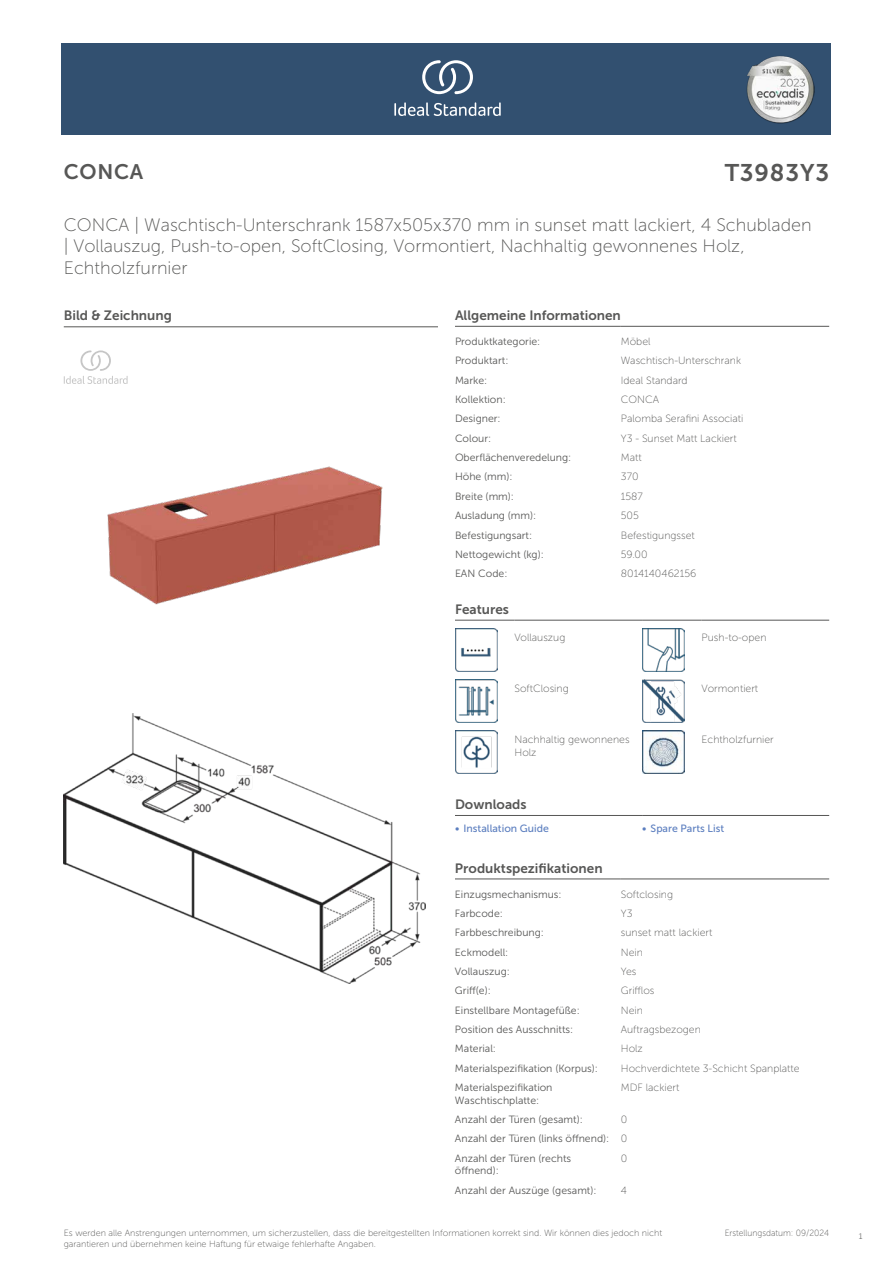
<style>
.page{position:relative;width:893px;height:1263px;background:#fff}
.page>*{position:absolute;margin:0;border:0;box-sizing:border-box;transform-origin:0 0}
.t1{font:24px "Museo Sans 700";letter-spacing:.035em;color:#575756}
.t2{font:21px "Museo Sans 700";letter-spacing:.035em;color:#575756}
.t3{font:18px/21.6px "Museo Sans 100";color:#575756}
.t4{font:13.5px "Museo Sans 700";color:#575756}
.t5{font:10.5px/12.6px "Museo Sans 300";color:#575756}
.t6{font:10.5px/12.6px "Museo Sans 100";color:#575756}
.t7{font:10.5px "Museo Sans 500";color:#5b7ebf}
.t8{font:9px/10.8px "Museo Sans 100";color:#575756}
.t9{font:9px "Museo Sans 100";color:#575756;scale:.95 1}
.t10{font:300 9px "Calibri";color:#575756;scale:.95 1}
.s1{font-family:"Museo Sans 100"}
</style>
<div class="page">
<div style="left:62px;top:43px;width:769px;height:91px;background:#325070"></div>
<hr style="left:455px;top:326px;width:166px;height:1px;background:#575756">
<hr style="left:621px;top:326px;width:208px;height:1px;background:#575756">
<hr style="left:455px;top:620px;width:59px;height:1px;background:#575756">
<hr style="left:514px;top:620px;width:128px;height:1px;background:#575756">
<hr style="left:642px;top:620px;width:60px;height:1px;background:#575756">
<hr style="left:702px;top:620px;width:127px;height:1px;background:#575756">
<img style="left:455px;top:629px;width:42px;height:42px">
<img style="left:642px;top:629px;width:43px;height:42px">
<img style="left:455px;top:680px;width:42px;height:42px">
<img style="left:642px;top:680px;width:42px;height:42px">
<img style="left:455px;top:731px;width:42px;height:42px">
<img style="left:642px;top:731px;width:43px;height:42px">
<hr style="left:455px;top:815px;width:187px;height:1px;background:#575756">
<hr style="left:642px;top:815px;width:187px;height:1px;background:#575756">
<hr style="left:455px;top:879px;width:166px;height:1px;background:#575756">
<hr style="left:621px;top:879px;width:208px;height:1px;background:#575756">
<img style="left:64px;top:714px;width:361px;height:269px">
<hr style="left:64px;top:327px;width:374px;height:1px;background:#575756">
<svg style="left:64px;top:350px;width:64px;height:34px"></svg>
<img style="left:107px;top:466px;width:275px;height:139px">
<svg style="left:394px;top:102px;width:107px;height:14px"></svg>
<svg style="left:422px;top:60px;width:51px;height:34px"></svg>
<img style="left:746px;top:56px;width:68px;height:67px">
<h2 class="t2" style="left:64px;top:160px;width:81px">CONCA</h2>
<h1 class="t1" style="left:725px;top:160px;width:106px">T3983Y3</h1>
<h3 class="t3" style="left:64px;top:214px;width:749px">CONCA | Waschtisch-Unterschrank 1587x505x370 mm in sunset matt lackiert, 4 Schubladen | Vollauszug, Push-to-open, SoftClosing, Vormontiert, Nachhaltig gewonnenes Holz,<br>Echtholzfurnier</h3>
<p class="t4" style="left:64px;top:308px;width:110px">Bild &amp; Zeichnung</p>
<p class="t4" style="left:455px;top:308px;width:167px">Allgemeine Informationen</p>
<p class="t5" style="left:455px;top:335px;width:87px">Produktkategorie:</p>
<p class="t6" style="left:621px;top:335px;width:31px">Möbel</p>
<p class="t5" style="left:455px;top:354px;width:55px">Produktart:</p>
<p class="t6" style="left:621px;top:355px;width:122px">Waschtisch-Unterschrank</p>
<p class="t5" style="left:455px;top:374px;width:34px">Marke:</p>
<p class="t6" style="left:621px;top:374px;width:68px">Ideal Standard</p>
<p class="t5" style="left:455px;top:393px;width:52px">Kollektion:</p>
<p class="t6" style="left:621px;top:393px;width:40px">CONCA</p>
<p class="t5" style="left:455px;top:413px;width:47px">Designer:</p>
<p class="t6" style="left:621px;top:413px;width:124px">Palomba Serafini Associati</p>
<p class="t5" style="left:455px;top:432px;width:38px">Colour:</p>
<p class="t6" style="left:621px;top:432px;width:117px">Y3 - Sunset Matt Lackiert</p>
<p class="t5" style="left:455px;top:451px;width:118px">Oberflächenveredelung:</p>
<p class="t6" style="left:621px;top:451px;width:22px">Matt</p>
<p class="t5" style="left:455px;top:471px;width:59px">Höhe (mm):</p>
<p class="t6" style="left:621px;top:471px;width:19px">370</p>
<p class="t5" style="left:455px;top:490px;width:61px">Breite (mm):</p>
<p class="t6" style="left:621px;top:490px;width:24px">1587</p>
<p class="t5" style="left:455px;top:509px;width:83px">Ausladung (mm):</p>
<p class="t6" style="left:621px;top:509px;width:20px">505</p>
<p class="t5" style="left:455px;top:529px;width:79px">Befestigungsart:</p>
<p class="t6" style="left:621px;top:529px;width:75px">Befestigungsset</p>
<p class="t5" style="left:455px;top:548px;width:90px">Nettogewicht (kg):</p>
<p class="t6" style="left:621px;top:548px;width:28px">59.00</p>
<p class="t5" style="left:455px;top:567px;width:54px">EAN Code:</p>
<p class="t6" style="left:621px;top:567px;width:77px">8014140462156</p>
<p class="t4" style="left:455px;top:602px;width:55px">Features</p>
<p class="t6" style="left:514px;top:631px;width:52px">Vollauszug</p>
<p class="t6" style="left:702px;top:631px;width:66px">Push-to-open</p>
<p class="t6" style="left:514px;top:682px;width:56px">SoftClosing</p>
<p class="t6" style="left:702px;top:682px;width:58px">Vormontiert</p>
<p class="t6" style="left:514px;top:733px;width:117px">Nachhaltig gewonnenes<br>Holz</p>
<p class="t6" style="left:702px;top:733px;width:74px">Echtholzfurnier</p>
<p class="t4" style="left:455px;top:797px;width:73px">Downloads</p>
<p class="t7" style="left:455px;top:823px;width:95px">• Installation Guide</p>
<p class="t7" style="left:642px;top:823px;width:84px">• Spare Parts List</p>
<p class="t4" style="left:455px;top:860px;width:149px">Produktspezifikationen</p>
<p class="t5" style="left:455px;top:888px;width:108px">Einzugsmechanismus:</p>
<p class="t6" style="left:621px;top:888px;width:54px">Softclosing</p>
<p class="t5" style="left:455px;top:907px;width:49px">Farbcode:</p>
<p class="t6" style="left:621px;top:907px;width:13px">Y3</p>
<p class="t5" style="left:455px;top:926px;width:90px">Farbbeschreibung:</p>
<p class="t6" style="left:621px;top:926px;width:93px">sunset matt lackiert</p>
<p class="t5" style="left:455px;top:946px;width:55px">Eckmodell:</p>
<p class="t6" style="left:621px;top:946px;width:24px">Nein</p>
<p class="t5" style="left:455px;top:965px;width:56px">Vollauszug:</p>
<p class="t6" style="left:621px;top:965px;width:17px">Yes</p>
<p class="t5" style="left:455px;top:984px;width:37px">Griff(e):</p>
<p class="t6" style="left:621px;top:984px;width:35px">Grifflos</p>
<p class="t5" style="left:455px;top:1004px;width:126px">Einstellbare Montagefüße:</p>
<p class="t6" style="left:621px;top:1004px;width:24px">Nein</p>
<p class="t5" style="left:455px;top:1023px;width:120px">Position des Ausschnitts:</p>
<p class="t6" style="left:621px;top:1023px;width:82px">Auftragsbezogen</p>
<p class="t5" style="left:455px;top:1043px;width:43px">Material:</p>
<p class="t6" style="left:621px;top:1043px;width:24px">Holz</p>
<p class="t5" style="left:455px;top:1062px;width:145px">Materialspezifikation (Korpus):</p>
<p class="t6" style="left:621px;top:1062px;width:180px">Hochverdichtete 3-Schicht Spanplatte</p>
<p class="t5" style="left:455px;top:1081px;width:99px">Materialspezifikation<br>Waschtischplatte:</p>
<p class="t6" style="left:621px;top:1081px;width:60px">MDF lackiert</p>
<p class="t5" style="left:455px;top:1113px;width:129px">Anzahl der Türen (gesamt):</p>
<p class="t6" style="left:621px;top:1113px;width:8px">0</p>
<p class="t5" style="left:455px;top:1129px;width:174px;line-height:19.4px">Anzahl der Türen (links öffnend): <span class="s1">0<br></span>Anzahl der Türen (rechts</p>
<p class="t5" style="left:455px;top:1164px;width:45px">öffnend):</p>
<p class="t6" style="left:621px;top:1152px;width:8px">0</p>
<p class="t5" style="left:455px;top:1184px;width:143px">Anzahl der Auszüge (gesamt):</p>
<p class="t6" style="left:621px;top:1184px;width:8px">4</p>
<p class="t8" style="left:64px;top:1227px;width:600px">Es werden alle Anstrengungen unternommen, um sicherzustellen, dass die bereitgestellten Informationen korrekt sind. Wir können dies jedoch nicht garantieren und übernehmen keine Haftung für etwaige fehlerhafte Angaben.</p>
<p class="t9" style="left:725px;top:1228px;width:111px">Erstellungsdatum: 09/2024</p>
<p class="t10" style="left:858px;top:1230px;width:6px">1</p>
</div>
